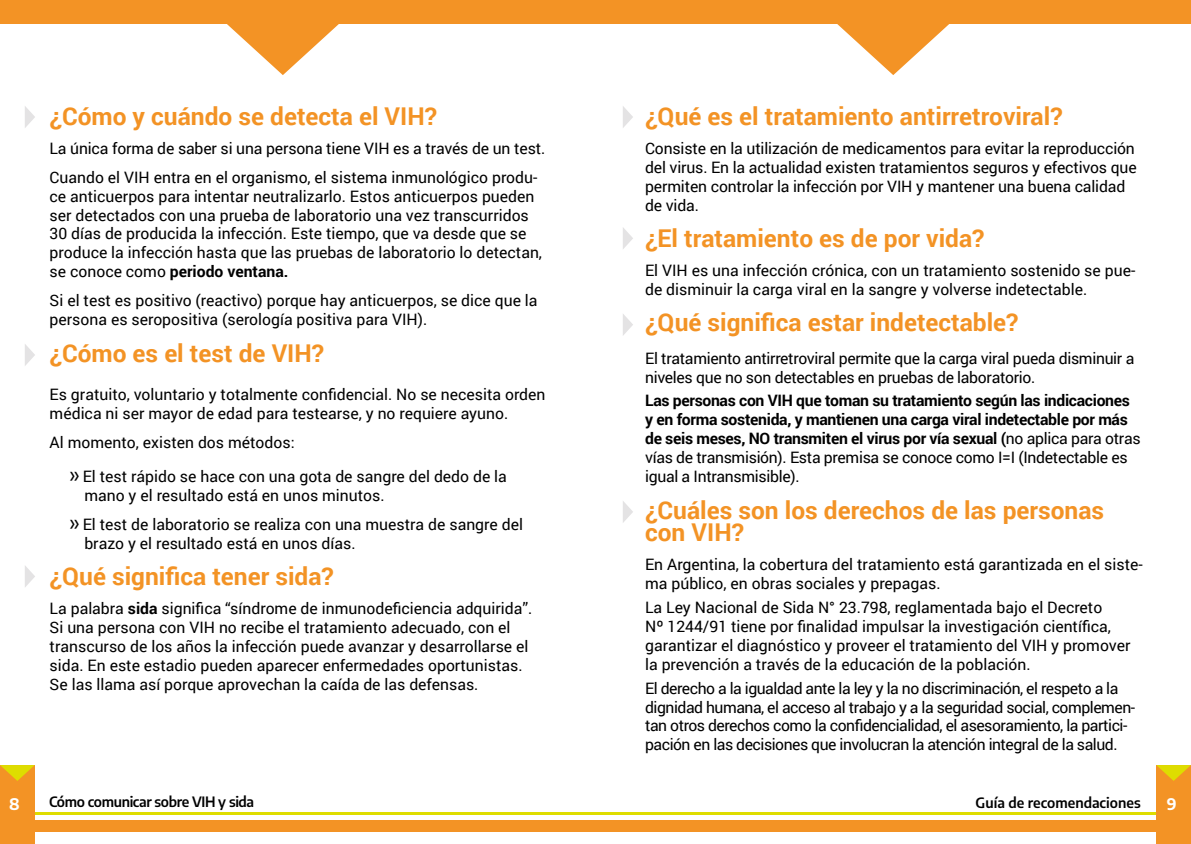
<style>
.page{position:relative;width:1191px;height:844px;background:#fff}
.page>*{position:absolute;margin:0;border:0;box-sizing:border-box;transform-origin:0 0}
.t1{font:700 24.5px/22.8px "Roboto";color:#f39325}
.t2{font:15.75px/18.9px "Roboto";color:#000}
.t3{font:700 15.75px/18.9px "Roboto";letter-spacing:-.02em;color:#000}
.t4{font:15.75px/18.9px "Roboto";letter-spacing:-.03em;color:#000}
.t5{font:15.75px/18.9px "Roboto";letter-spacing:-.02em;color:#000}
.t6{font:700 15.75px "Encode Sans";color:#fff}
.t7{font:600 14px "Encode Sans";letter-spacing:-.025em;color:#000}
.t8{font:600 14px "Encode Sans";color:#000}
.s1{font-weight:700}
.s2{font-family:"Encode Sans";font-size:21px}
.s3{font-weight:400}
</style>
<div class="page">
<div style="left:0;top:764px;width:35px;height:79px;background:#f39325"></div>
<div style="left:1156px;top:764px;width:35px;height:79px;background:#f39325"></div>
<svg style="left:1156px;top:764px;width:35px;height:16px"></svg>
<svg style="left:0;top:764px;width:35px;height:16px"></svg>
<div style="left:35px;top:820px;width:560px;height:11px;background:#f39325"></div>
<hr style="left:35px;top:812px;width:560px;height:2px;background:#dedd00">
<div style="left:595px;top:820px;width:561px;height:11px;background:#f39325"></div>
<hr style="left:595px;top:812px;width:561px;height:2px;background:#dedd00">
<div style="left:0;top:0;width:595px;height:24px;background:#f39325"></div>
<div style="left:595px;top:0;width:596px;height:24px;background:#f39325"></div>
<svg style="left:227px;top:24px;width:112px;height:51px"></svg>
<svg style="left:837px;top:24px;width:112px;height:51px"></svg>
<svg style="left:623px;top:106px;width:10px;height:22px"></svg>
<svg style="left:623px;top:228px;width:10px;height:21px"></svg>
<svg style="left:623px;top:314px;width:10px;height:21px"></svg>
<svg style="left:623px;top:501px;width:10px;height:22px"></svg>
<svg style="left:25px;top:566px;width:10px;height:21px"></svg>
<svg style="left:25px;top:344px;width:10px;height:22px"></svg>
<svg style="left:25px;top:106px;width:10px;height:22px"></svg>
<h1 class="t1" style="left:50px;top:104px;width:389px">¿Cómo y cuándo se detecta el VIH?</h1>
<p class="t2" style="left:50px;top:133px;width:497px;line-height:28.9px">La única forma de saber si una persona tiene VIH es a través de un test.<br>Cuando el VIH entra en el organismo, el sistema inmunológico produ-</p>
<p class="t2" style="left:50px;top:186px;width:494px">ce anticuerpos para intentar neutralizarlo. Estos anticuerpos pueden ser detectados con una prueba de laboratorio una vez transcurridos 30 días de producida la infección. Este tiempo, que va desde que se produce la infección hasta que las pruebas de laboratorio lo detectan, se conoce como <span class="s1">periodo ventana.</span></p>
<p class="t2" style="left:50px;top:290px;width:489px">Si el test es positivo (reactivo) porque hay anticuerpos, se dice que la persona es seropositiva (serología positiva para VIH).</p>
<h1 class="t1" style="left:50px;top:340px;width:276px">¿Cómo es el test de VIH?</h1>
<p class="t2" style="left:50px;top:384px;width:497px">Es gratuito, voluntario y totalmente confidencial. No se necesita orden médica ni ser mayor de edad para testearse, y no requiere ayuno.</p>
<p class="t2" style="left:69px;top:425px;width:439px;line-height:33.8px;text-indent:-20px">Al momento, existen dos métodos:<br><span class="s2">»</span> El test rápido se hace con una gota de sangre del dedo de la</p>
<p class="t2" style="left:69px;top:480px;width:455px;line-height:28.9px;text-indent:15px">mano y el resultado está en unos minutos.<br><span class="s2">»</span> El test de laboratorio se realiza con una muestra de sangre del</p>
<p class="t2" style="left:84px;top:532px;width:273px">brazo y el resultado está en unos días.</p>
<h1 class="t1" style="left:50px;top:563px;width:286px">¿Qué significa tener sida?</h1>
<p class="t2" style="left:50px;top:598px;width:484px">La palabra <span class="s1">sida</span> significa “síndrome de inmunodeficiencia adquirida”.<br>Si una persona con VIH no recibe el tratamiento adecuado, con el transcurso de los años la infección puede avanzar y desarrollarse el sida. En este estadio pueden aparecer enfermedades oportunistas.<br>Se las llama así porque aprovechan la caída de las defensas.</p>
<h1 class="t1" style="left:645px;top:104px;width:419px">¿Qué es el tratamiento antirretroviral?</h1>
<p class="t2" style="left:645px;top:138px;width:493px">Consiste en la utilización de medicamentos para evitar la reproducción del virus. En la actualidad existen tratamientos seguros y efectivos que permiten controlar la infección por VIH y mantener una buena calidad de vida.</p>
<h1 class="t1" style="left:645px;top:226px;width:341px">¿El tratamiento es de por vida?</h1>
<p class="t2" style="left:645px;top:260px;width:492px">El VIH es una infección crónica, con un tratamiento sostenido se pue&shy;de disminuir la carga viral en la sangre y volverse indetectable.</p>
<h1 class="t1" style="left:645px;top:310px;width:375px">¿Qué significa estar indetectable?</h1>
<p class="t5" style="left:645px;top:348px;width:491px">El tratamiento antirretroviral permite que la carga viral pueda disminuir a niveles que no son detectables en pruebas de laboratorio.</p>
<p class="t3" style="left:645px;top:390px;width:497px">Las personas con VIH que toman su tratamiento según las indicaciones y en forma sostenida, y mantienen una carga viral indetectable por más de seis meses, NO transmiten el virus por vía sexual (<span class="s3">no aplica para otras vías de transmisión). Esta premisa se conoce como I=I (Indetectable es igual a Intransmisible).</span></p>
<h1 class="t1" style="left:645px;top:497px;width:460px">¿Cuáles son los derechos de las personas con VIH?</h1>
<p class="t2" style="left:645px;top:554px;width:499px">En Argentina, la cobertura del tratamiento está garantizada en el siste&shy;ma público, en obras sociales y prepagas.</p>
<p class="t2" style="left:645px;top:597px;width:487px">La Ley Nacional de Sida N° 23.798, reglamentada bajo el Decreto<br>Nº 1244/91 tiene por finalidad impulsar la investigación científica, garantizar el diagnóstico y proveer el tratamiento del VIH y promover la prevención a través de la educación de la población.</p>
<p class="t4" style="left:645px;top:677px;width:491px">El derecho a la igualdad ante la ley y la no discriminación, el respeto a la dignidad humana, el acceso al trabajo y a la seguridad social, complemen&shy;tan otros derechos como la confidencialidad, el asesoramiento, la partici&shy;pación en las decisiones que involucran la atención integral de la salud.</p>
<p class="t6" style="left:9px;top:792px;width:12px">8</p>
<p class="t7" style="left:49px;top:791px;width:207px">Cómo comunicar sobre VIH y sida</p>
<p class="t8" style="left:975px;top:792px;width:167px">Guía de recomendaciones</p>
<p class="t6" style="left:1166px;top:792px;width:11px">9</p>
</div>
